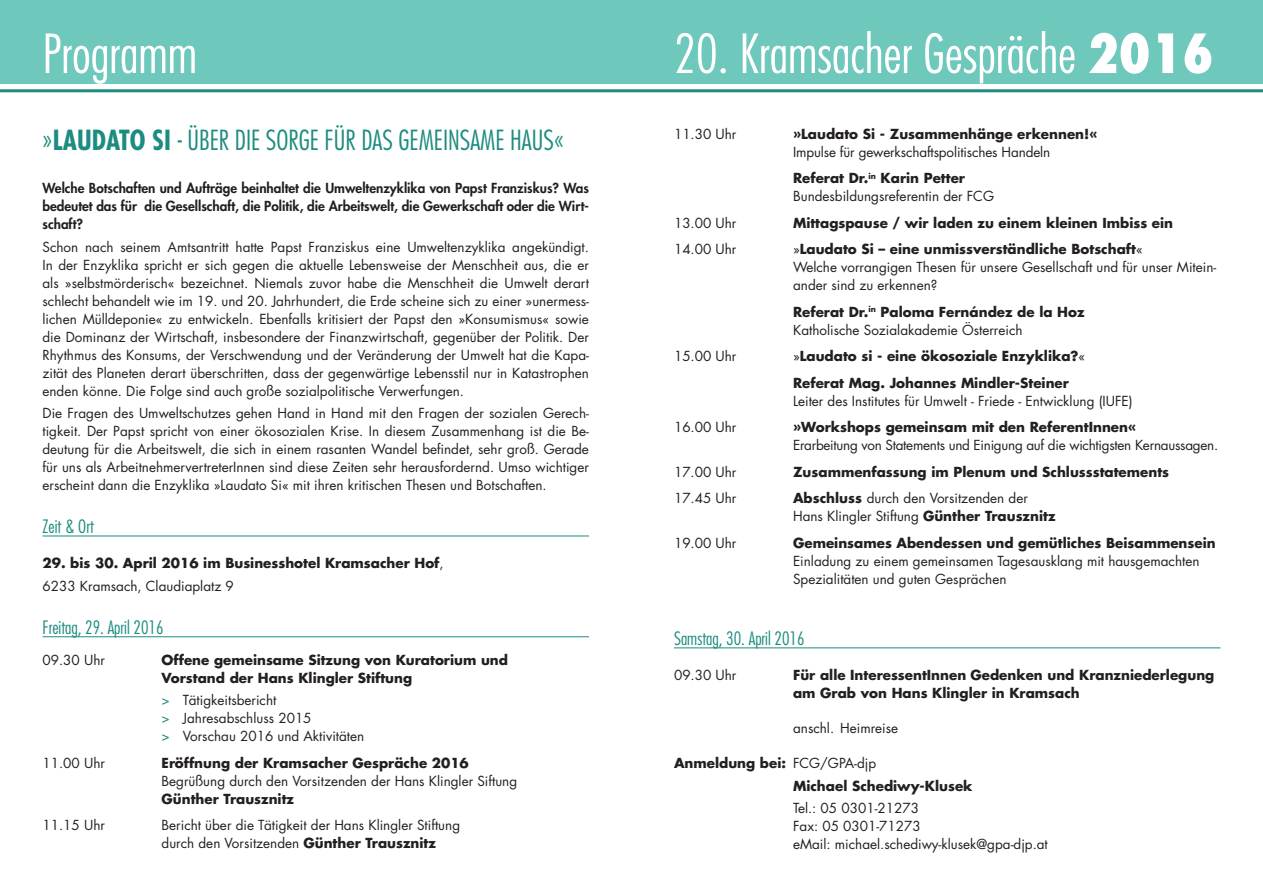
<style>
.page{position:relative;width:1263px;height:893px;background:#fff}
.page>*{position:absolute;margin:0;border:0;box-sizing:border-box;transform-origin:0 0}
.t1{font:300 condensed 52.5px "Futura Std";color:#fff}
.t2{font:300 condensed 27px "Futura Std";color:#1d8c80}
.t3{font:300 condensed 18px "Futura Std";color:#1d8c80}
.t4{font:13.5px/18px "Futura Std";color:#231f20}
.t5{font:700 13.5px/18px "Futura Std";color:#231f20}
.t6{font:800 13.5px/18px "Futura Std";color:#231f20;text-align:justify}
.t7{font:13.5px "Futura Std";letter-spacing:-.02em;color:#231f20}
.s1{font-weight:800}
.s2{font-weight:700}
.s3{font-weight:400}
.s4{color:#1d8c80}
</style>
<div class="page">
<hr style="left:674px;top:647px;width:546px;height:1px;background:#1d8c80">
<div style="left:0;top:0;width:1263px;height:83px;background:#6ec8bb"></div>
<hr style="left:43px;top:535px;width:546px;height:1px;background:#1d8c80">
<hr style="left:43px;top:636px;width:546px;height:1px;background:#1d8c80">
<hr style="left:0;top:89px;width:1263px;height:3px;background:#1d8c80">
<h1 class="t1" style="left:43px;top:29px;width:156px">Programm</h1>
<h1 class="t1" style="left:674px;top:29px;width:541px">20. Kramsacher Gespräche <span class="s1">2016</span></h1>
<h2 class="t2" style="left:43px;top:127px;width:523px">»<span class="s2">LAUDATO SI</span> - ÜBER DIE SORGE FÜR DAS GEMEINSAME HAUS«</h2>
<p class="t6" style="left:43px;top:180px;width:548px">Welche Botschaften und Aufträge beinhaltet die Umweltenzyklika von Papst Franziskus? Was bedeutet das für die Gesellschaft, die Politik, die Arbeitswelt, die Gewerkschaft oder die Wirt&shy;schaft?</p>
<p class="t4" style="left:43px;top:239px;width:548px;text-align:justify">Schon nach seinem Amtsantritt hatte Papst Franziskus eine Umweltenzyklika angekündigt.<br>In der Enzyklika spricht er sich gegen die aktuelle Lebensweise der Menschheit aus, die er als »selbstmörderisch« bezeichnet. Niemals zuvor habe die Menschheit die Umwelt derart schlecht behandelt wie im 19. und 20. Jahrhundert, die Erde scheine sich zu einer »unermess&shy;lichen Mülldeponie« zu entwickeln. Ebenfalls kritisiert der Papst den »Konsumismus« sowie die Dominanz der Wirtschaft, insbesondere der Finanzwirtschaft, gegenüber der Politik. Der Rhythmus des Konsums, der Verschwendung und der Veränderung der Umwelt hat die Kapa&shy;zität des Planeten derart überschritten, dass der gegenwärtige Lebensstil nur in Katastrophen enden könne. Die Folge sind auch große sozialpolitische Verwerfungen.</p>
<p class="t4" style="left:43px;top:405px;width:548px;text-align:justify">Die Fragen des Umweltschutzes gehen Hand in Hand mit den Fragen der sozialen Gerech&shy;tigkeit. Der Papst spricht von einer ökosozialen Krise. In diesem Zusammenhang ist die Be&shy;deutung für die Arbeitswelt, die sich in einem rasanten Wandel befindet, sehr groß. Gerade für uns als ArbeitnehmervertreterInnen sind diese Zeiten sehr herausfordernd. Umso wichtiger erscheint dann die Enzyklika »Laudato Si« mit ihren kritischen Thesen und Botschaften.</p>
<h3 class="t3" style="left:43px;top:518px;width:53px">Zeit &amp; Ort</h3>
<p class="t5" style="left:43px;top:553px;width:403px;line-height:22.2px">29. bis 30. April 2016 im Businesshotel Kramsacher Hof<span class="s3">,<br>6233 Kramsach, Claudiaplatz 9</span></p>
<h3 class="t3" style="left:43px;top:619px;width:123px">Freitag, 29. April 2016</h3>
<p class="t4" style="left:43px;top:652px;width:64px">09.30 Uhr</p>
<p class="t5" style="left:162px;top:652px;width:348px">Offene gemeinsame Sitzung von Kuratorium und<br>Vorstand der Hans Klingler Stiftung</p>
<p class="t4" style="left:162px;top:692px;width:204px"><span class="s4">&gt;</span> Tätigkeitsbericht<br><span class="s4">&gt;</span> Jahresabschluss 2015<br><span class="s4">&gt;</span> Vorschau 2016 und Aktivitäten</p>
<p class="t4" style="left:43px;top:755px;width:64px">11.00 Uhr</p>
<p class="t5" style="left:162px;top:754px;width:309px">Eröffnung der Kramsacher Gespräche 2016</p>
<p class="t4" style="left:162px;top:773px;width:357px">Begrüßung durch den Vorsitzenden der Hans Klingler Siftung</p>
<p class="t5" style="left:162px;top:790px;width:134px">Günther Trausznitz</p>
<p class="t4" style="left:43px;top:817px;width:64px">11.15 Uhr</p>
<p class="t4" style="left:162px;top:817px;width:300px">Bericht über die Tätigkeit der Hans Klingler Stiftung durch den Vorsitzenden <span class="s2">Günther Trausznitz</span></p>
<p class="t4" style="left:674px;top:126px;width:64px">11.30 Uhr</p>
<p class="t5" style="left:793px;top:126px;width:306px">»Laudato Si - Zusammenhänge erkennen!«</p>
<p class="t4" style="left:793px;top:139px;width:259px;line-height:26.5px">Impulse für gewerkschaftspolitisches Handeln<br><span class="s2">Referat Dr.</span><sup>in</sup> <span class="s2">Karin Petter</span></p>
<p class="t4" style="left:793px;top:188px;width:202px">Bundesbildungsreferentin der FCG</p>
<p class="t4" style="left:674px;top:215px;width:64px">13.00 Uhr</p>
<p class="t5" style="left:793px;top:215px;width:382px">Mittagspause / wir laden zu einem kleinen Imbiss ein</p>
<p class="t4" style="left:674px;top:241px;width:64px">14.00 Uhr</p>
<p class="t4" style="left:793px;top:241px;width:425px">»<span class="s2">Laudato Si – eine unmissverständliche Botschaft</span>«<br>Welche vorrangigen Thesen für unsere Gesellschaft und für unser Mitein&shy;ander sind zu erkennen?</p>
<p class="t4" style="left:793px;top:304px;width:293px"><span class="s2">Referat Dr.</span><sup>in</sup> <span class="s2">Paloma Fernández de la Hoz<br></span>Katholische Sozialakademie Österreich</p>
<p class="t4" style="left:674px;top:348px;width:64px">15.00 Uhr</p>
<p class="t5" style="left:793px;top:344px;width:294px;line-height:26.5px"><span class="s3">»</span>Laudato si - eine ökosoziale Enzyklika?<span class="s3">«<br></span>Referat Mag. Johannes Mindler-Steiner</p>
<p class="t4" style="left:793px;top:393px;width:341px">Leiter des Institutes für Umwelt - Friede - Entwicklung (IUFE)</p>
<p class="t4" style="left:674px;top:419px;width:64px">16.00 Uhr</p>
<p class="t5" style="left:793px;top:419px;width:345px">»Workshops gemeinsam mit den ReferentInnen«</p>
<p class="t7" style="left:793px;top:439px;width:427px">Erarbeitung von Statements und Einigung auf die wichtigsten Kernaussagen.</p>
<p class="t4" style="left:674px;top:464px;width:64px">17.00 Uhr</p>
<p class="t5" style="left:793px;top:464px;width:378px">Zusammenfassung im Plenum und Schlussstatements</p>
<p class="t4" style="left:674px;top:490px;width:64px">17.45 Uhr</p>
<p class="t4" style="left:793px;top:490px;width:264px"><span class="s2">Abschluss</span> durch den Vorsitzenden der<br>Hans Klingler Stiftung <span class="s2">Günther Trausznitz</span></p>
<p class="t4" style="left:674px;top:535px;width:64px">19.00 Uhr</p>
<p class="t5" style="left:793px;top:535px;width:424px">Gemeinsames Abendessen und gemütliches Beisammensein</p>
<p class="t4" style="left:793px;top:553px;width:408px">Einladung zu einem gemeinsamen Tagesausklang mit hausgemachten<br>Spezialitäten und guten Gesprächen</p>
<h3 class="t3" style="left:674px;top:630px;width:132px">Samstag, 30. April 2016</h3>
<p class="t4" style="left:674px;top:667px;width:64px">09.30 Uhr</p>
<p class="t5" style="left:793px;top:667px;width:423px">Für alle InteressentInnen Gedenken und Kranzniederlegung am Grab von Hans Klingler in Kramsach</p>
<p class="t4" style="left:793px;top:720px;width:107px">anschl. Heimreise</p>
<p class="t5" style="left:793px;top:753px;width:181px;line-height:22.2px;text-indent:-119px">Anmeldung bei: <span class="s3">FCG/GPA-djp<br></span>Michael Schediwy-Klusek</p>
<p class="t4" style="left:793px;top:800px;width:256px">Tel.: 05 0301-21273<br>Fax: 05 0301-71273<br>eMail: michael.schediwy-klusek@gpa-djp.at</p>
</div>
